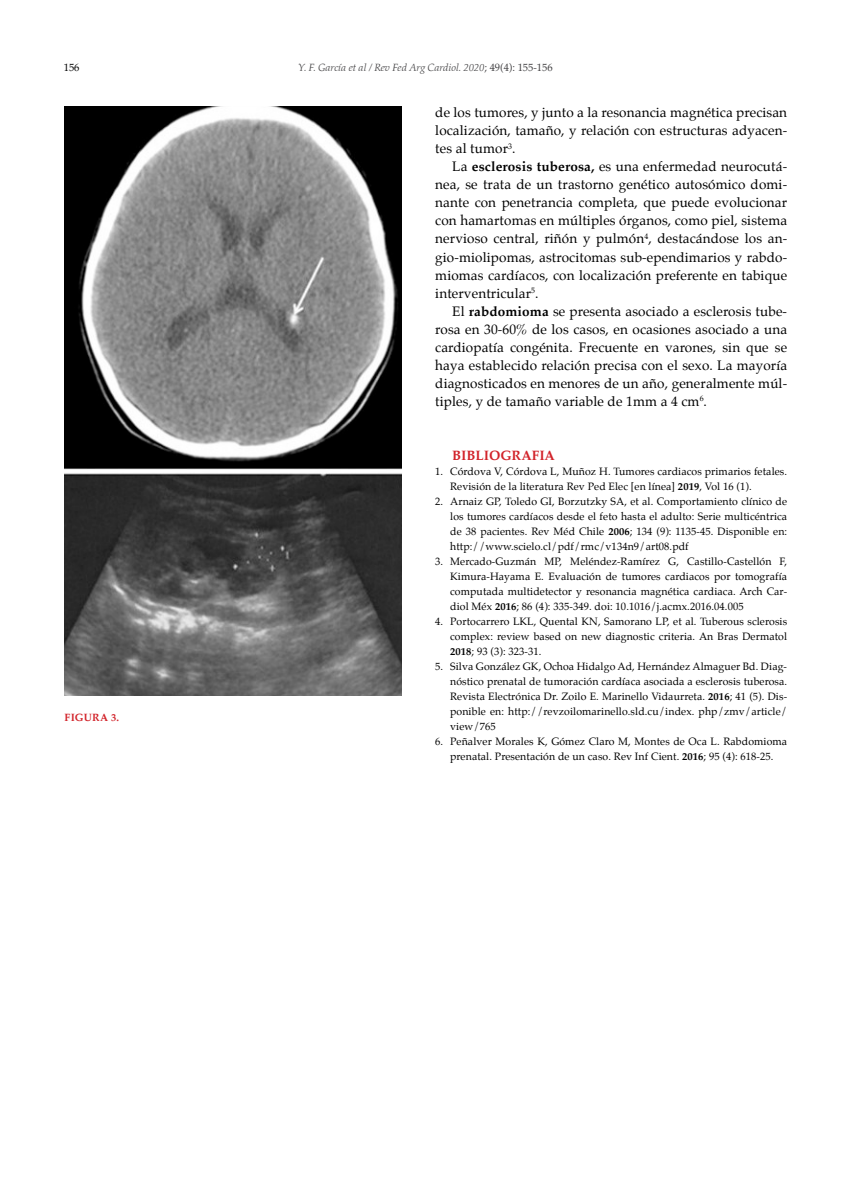
<style>
.page{position:relative;width:851px;height:1191px;background:#fff}
.page>*{position:absolute;margin:0;border:0;box-sizing:border-box;transform-origin:0 0}
.t1{font:13.5px "Palatino";letter-spacing:.01em;color:#000}
.t2{font:700 13.5px "Palatino";color:#d2232a}
.t3{font:10.5px/15px "Palatino";letter-spacing:.01em;color:#000;text-align:justify}
.t4{font:italic 300 10.5px "Palatino";color:#414042}
.t5{font:700 10.5px "Palatino";color:#d2232a}
.s1{font-weight:400;font-style:normal}
.s2{font-weight:700}
</style>
<div class="page">
<img style="left:65px;top:106px;width:336px;height:589px">
<p class="t3" style="left:64px;top:60px;width:17px">156</p>
<p class="t4" style="left:298px;top:61px;width:256px">Y. F. García et al / Rev Fed Arg Cardiol. 2020<span class="s1">; 49(4): 155-156</span></p>
<p class="t5" style="left:65px;top:708px;width:56px">figura 3.</p>
<p class="t1" style="left:435px;top:102px;width:353px">de los tumores, y junto a la resonancia magnética precisan</p>
<p class="t1" style="left:435px;top:120px;width:353px">localización, tamaño, y relación con estructuras adyacen-</p>
<p class="t1" style="left:435px;top:138px;width:82px">tes al tumor<sup>3</sup>.</p>
<p class="t1" style="left:452px;top:156px;width:336px">La <span class="s2">esclerosis tuberosa,</span> es una enfermedad neurocutá-</p>
<p class="t1" style="left:435px;top:174px;width:353px">nea, se trata de un trastorno genético autosómico domi-</p>
<p class="t1" style="left:435px;top:192px;width:353px">nante con penetrancia completa, que puede evolucionar</p>
<p class="t1" style="left:435px;top:210px;width:353px">con hamartomas en múltiples órganos, como piel, sistema</p>
<p class="t1" style="left:435px;top:228px;width:353px">nervioso central, riñón y pulmón<sup>4</sup>, destacándose los an-</p>
<p class="t1" style="left:435px;top:246px;width:353px">gio-miolipomas, astrocitomas sub-ependimarios y rabdo-</p>
<p class="t1" style="left:435px;top:264px;width:353px">miomas cardíacos, con localización preferente en tabique</p>
<p class="t1" style="left:435px;top:282px;width:105px">interventricular<sup>5</sup>.</p>
<p class="t1" style="left:452px;top:300px;width:336px">El <span class="s2">rabdomioma</span> se presenta asociado a esclerosis tube-</p>
<p class="t1" style="left:435px;top:318px;width:353px">rosa en 30-60% de los casos, en ocasiones asociado a una</p>
<p class="t1" style="left:435px;top:336px;width:353px">cardiopatía congénita. Frecuente en varones, sin que se</p>
<p class="t1" style="left:435px;top:354px;width:353px">haya establecido relación precisa con el sexo. La mayoría</p>
<p class="t1" style="left:435px;top:372px;width:353px">diagnosticados en menores de un año, generalmente múl-</p>
<p class="t1" style="left:435px;top:390px;width:273px">tiples, y de tamaño variable de 1mm a 4 cm<sup>6</sup>.</p>
<p class="t2" style="left:452px;top:443px;width:104px">BIBLIOGRAFIA</p>
<p class="t3" style="left:450px;top:463px;width:338px;text-indent:-15px">1. Córdova V, Córdova L, Muñoz H. Tumores cardiacos primarios fetales.<br>Revisión de la literatura Rev Ped Elec [en línea] <span class="s2">2019</span>, Vol 16 (1).</p>
<p class="t3" style="left:450px;top:493px;width:338px;text-indent:-15px">2. Arnaiz GP, Toledo GI, Borzutzky SA, et al. Comportamiento clínico de los tumores cardíacos desde el feto hasta el adulto: Serie multicéntrica de 38 pacientes. Rev Méd Chile <span class="s2">2006</span>; 134 (9): 1135-45. Disponible en: http://www.scielo.cl/pdf/rmc/v134n9/art08.pdf</p>
<p class="t3" style="left:450px;top:553px;width:338px;text-indent:-15px">3. Mercado-Guzmán MP, Meléndez-Ramírez G, Castillo-Castellón F, Kimura-Hayama E. Evaluación de tumores cardiacos por tomografía computada multidetector y resonancia magnética cardiaca. Arch Car&shy;diol Méx <span class="s2">2016</span>; 86 (4): 335-349. doi: 10.1016/j.acmx.2016.04.005</p>
<p class="t3" style="left:450px;top:613px;width:338px;text-indent:-15px">4. Portocarrero LKL, Quental KN, Samorano LP, et al. Tuberous sclerosis complex: review based on new diagnostic criteria. An Bras Dermatol <span class="s2">2018</span>; 93 (3): 323-31.</p>
<p class="t3" style="left:450px;top:658px;width:338px;text-indent:-15px">5. Silva González GK, Ochoa Hidalgo Ad, Hernández Almaguer Bd. Diag&shy;nóstico prenatal de tumoración cardíaca asociada a esclerosis tuberosa.<br>Revista Electrónica Dr. Zoilo E. Marinello Vidaurreta. <span class="s2">2016</span>; 41 (5). Dis&shy;ponible en: http://revzoilomarinello.sld.cu/index. php/zmv/article/ view/765</p>
<p class="t3" style="left:435px;top:733px;width:353px;text-align:center">6. Peñalver Morales K, Gómez Claro M, Montes de Oca L. Rabdomioma prenatal. Presentación de un caso. Rev Inf Cient. <span class="s2">2016</span>; 95 (4): 618-25.</p>
</div>
